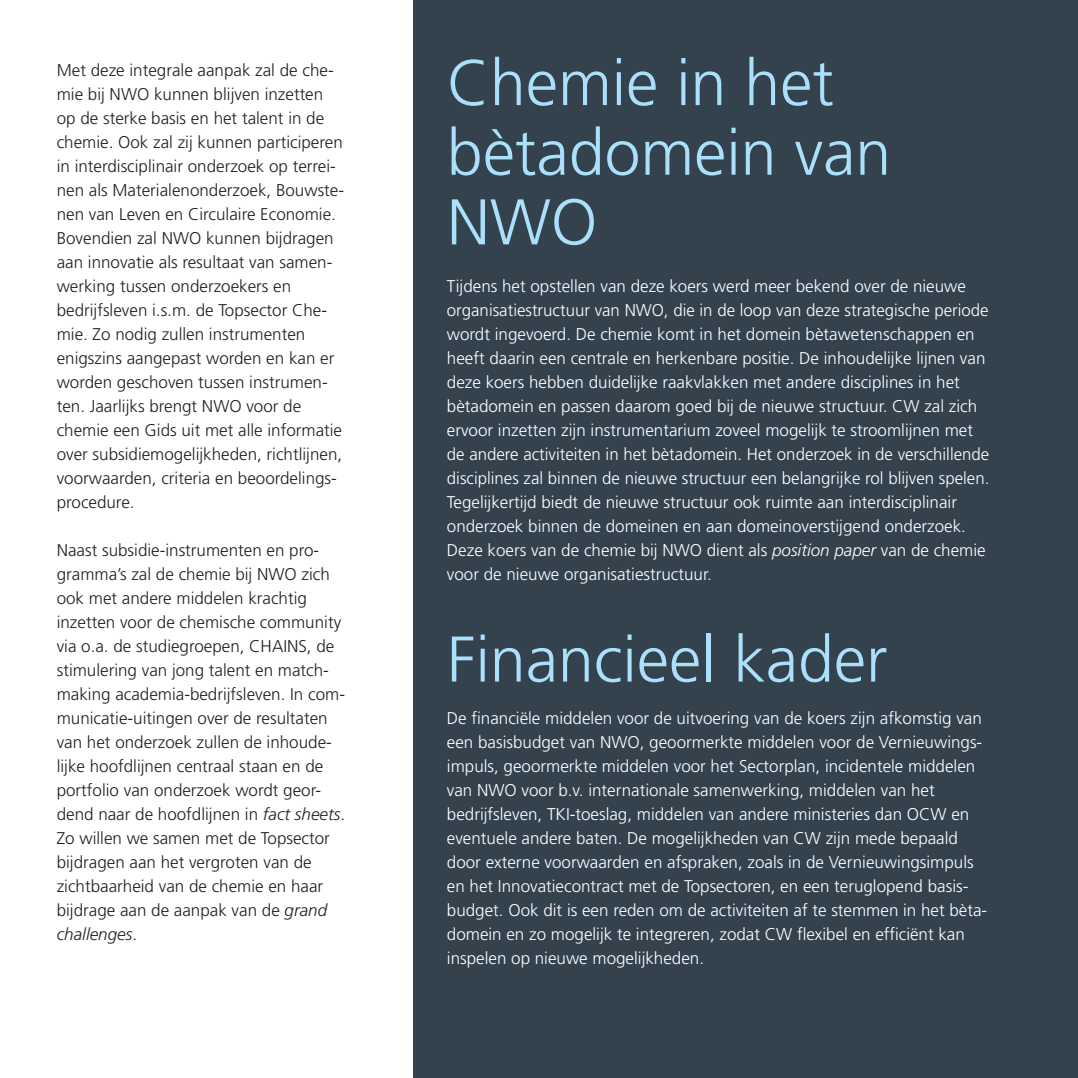
<style>
.page{position:relative;width:1078px;height:1078px;background:#fff}
.page>*{position:absolute;margin:0;border:0;box-sizing:border-box;transform-origin:0 0}
.t1{font:300 64.4px/69.6px "Frutiger LT";color:#aae0f9}
.t2{font:300 17px/24px "Frutiger LT";color:#fff}
.t3{font:300 17px/24px "Frutiger LT";color:#231f20}
.s1{font-style:italic}
</style>
<div class="page">
<div style="left:413px;top:0;width:664px;height:1077px;background:#34424e"></div>
<p class="t3" style="left:57px;top:59px;width:289px">Met deze integrale aanpak zal de che&shy;mie bij NWO kunnen blijven inzetten op de sterke basis en het talent in de chemie. Ook zal zij kunnen participeren in interdisciplinair onderzoek op terrei&shy;nen als Materialenonderzoek, Bouwste&shy;nen van Leven en Circulaire Economie.<br>Bovendien zal NWO kunnen bijdragen aan innovatie als resultaat van samen&shy;werking tussen onderzoekers en bedrijfsleven i.s.m. de Topsector Che&shy;mie. Zo nodig zullen instrumenten enigszins aangepast worden en kan er worden geschoven tussen instrumen&shy;ten. Jaarlijks brengt NWO voor de chemie een Gids uit met alle informatie over subsidiemogelijkheden, richtlijnen, voorwaarden, criteria en beoordelings&shy;procedure.</p>
<p class="t3" style="left:57px;top:539px;width:290px">Naast subsidie-instrumenten en pro&shy;gramma’s zal de chemie bij NWO zich ook met andere middelen krachtig inzetten voor de chemische community via o.a. de studiegroepen, CHAINS, de stimulering van jong talent en match&shy;making academia-bedrijfsleven. In com&shy;municatie-uitingen over de resultaten van het onderzoek zullen de inhoude&shy;lijke hoofdlijnen centraal staan en de portfolio van onderzoek wordt geor&shy;dend naar de hoofdlijnen in <span class="s1">fact sheets</span>.<br>Zo willen we samen met de Topsector bijdragen aan het vergroten van de zichtbaarheid van de chemie en haar bijdrage aan de aanpak van de <span class="s1">grand challenges</span>.</p>
<h1 class="t1" style="left:447px;top:53px;width:445px">Chemie in het bètadomein van<br>NWO</h1>
<p class="t2" style="left:447px;top:275px;width:544px">Tijdens het opstellen van deze koers werd meer bekend over de nieuwe organisatiestructuur van NWO, die in de loop van deze strategische periode wordt ingevoerd. De chemie komt in het domein bètawetenschappen en heeft daarin een centrale en herkenbare positie. De inhoudelijke lijnen van deze koers hebben duidelijke raakvlakken met andere disciplines in het bètadomein en passen daarom goed bij de nieuwe structuur. CW zal zich ervoor inzetten zijn instrumentarium zoveel mogelijk te stroomlijnen met de andere activiteiten in het bètadomein. Het onderzoek in de verschillende disciplines zal binnen de nieuwe structuur een belangrijke rol blijven spelen.<br>Tegelijkertijd biedt de nieuwe structuur ook ruimte aan interdisciplinair onderzoek binnen de domeinen en aan domeinoverstijgend onderzoek.<br>Deze koers van de chemie bij NWO dient als <span class="s1">position paper</span> van de chemie voor de nieuwe organisatiestructuur.</p>
<h1 class="t1" style="left:447px;top:629px;width:442px">Financieel kader</h1>
<p class="t2" style="left:447px;top:707px;width:541px">De financiële middelen voor de uitvoering van de koers zijn afkomstig van een basisbudget van NWO, geoormerkte middelen voor de Vernieuwings&shy;impuls, geoormerkte middelen voor het Sectorplan, incidentele middelen van NWO voor b.v. internationale samenwerking, middelen van het bedrijfsleven, TKI-toeslag, middelen van andere ministeries dan OCW en eventuele andere baten. De mogelijkheden van CW zijn mede bepaald door externe voorwaarden en afspraken, zoals in de Vernieuwingsimpuls en het Innovatiecontract met de Topsectoren, en een teruglopend basis&shy;budget. Ook dit is een reden om de activiteiten af te stemmen in het bèta&shy;domein en zo mogelijk te integreren, zodat CW flexibel en efficiënt kan inspelen op nieuwe mogelijkheden.</p>
</div>
